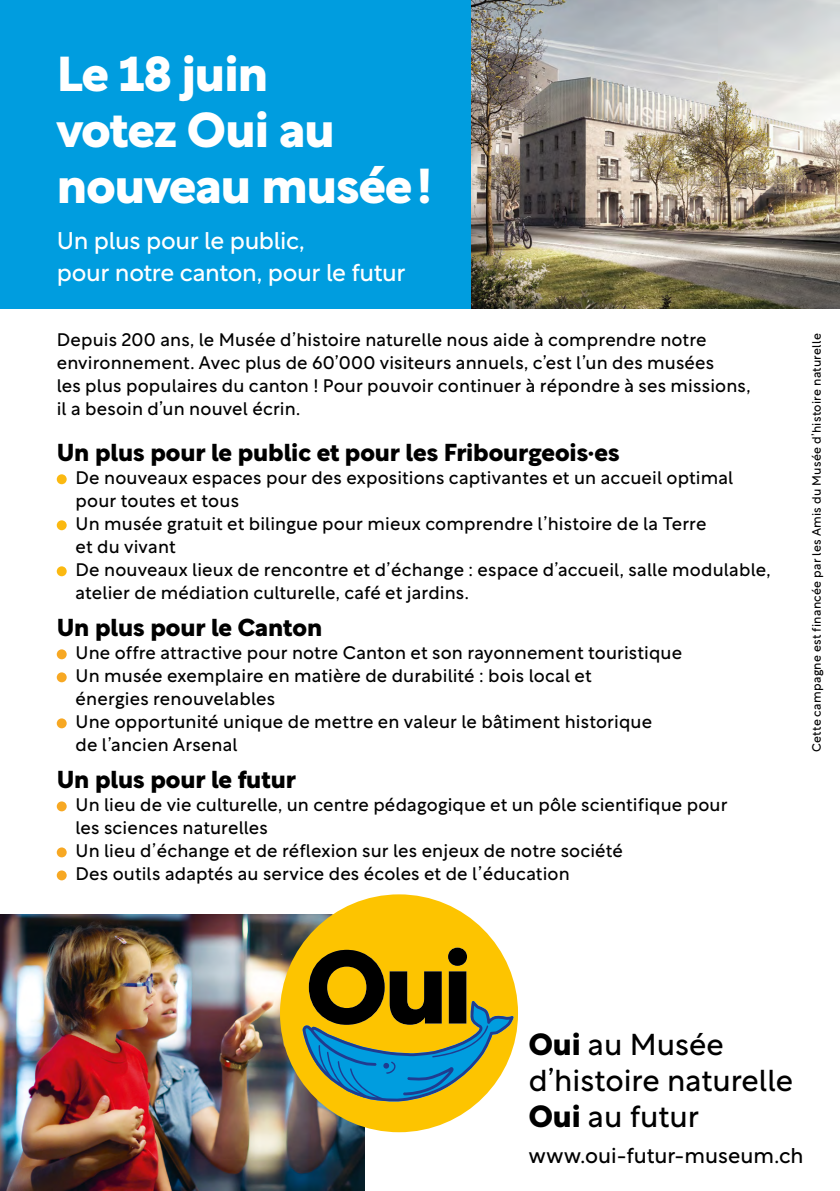
<style>
.page{position:relative;width:840px;height:1191px;background:#fff}
.page>*{position:absolute;margin:0;border:0;box-sizing:border-box;transform-origin:0 0}
.t1{font:800 48px "Rotunda";letter-spacing:-.015em;color:#fff}
.t2{font:30px "Rotunda";color:#000}
.t3{font:800 24px "Rotunda";letter-spacing:-.005em;color:#000}
.t4{font:24px "Rotunda";letter-spacing:-.015em;color:#fff}
.t5{font:21.2px "Rotunda";color:#000}
.t6{font:18px/23px "Rotunda";letter-spacing:.01em;color:#000}
.t7{font:12px "Rotunda";letter-spacing:.025em;color:#000}
.s1{font-weight:800}
</style>
<div class="page">
<img style="left:0;top:914px;width:364px;height:277px">
<div style="left:57px;top:474px;width:10px;height:10px;background:#fbb911;border-radius:50%"></div>
<div style="left:57px;top:520px;width:10px;height:10px;background:#fbb911;border-radius:50%"></div>
<div style="left:57px;top:566px;width:10px;height:10px;background:#fbb911;border-radius:50%"></div>
<div style="left:57px;top:649px;width:10px;height:10px;background:#f7a823;border-radius:50%"></div>
<div style="left:57px;top:672px;width:10px;height:10px;background:#f7a823;border-radius:50%"></div>
<div style="left:57px;top:718px;width:10px;height:10px;background:#f7a823;border-radius:50%"></div>
<div style="left:57px;top:801px;width:10px;height:10px;background:#f7a823;border-radius:50%"></div>
<div style="left:57px;top:847px;width:10px;height:10px;background:#f7a823;border-radius:50%"></div>
<div style="left:57px;top:870px;width:10px;height:10px;background:#f7a823;border-radius:50%"></div>
<svg style="left:280px;top:894px;width:237px;height:238px;fill:#fdc400"></svg>
<svg style="left:302px;top:947px;width:211px;height:155px;background:#8a8d3d"></svg>
<div style="left:0;top:0;width:839px;height:308px;background:#009ddf"></div>
<img style="left:471px;top:0;width:368px;height:308px">
<p class="t1" style="left:57px;top:35px;width:213px">Le 18 juin</p>
<p class="t1" style="left:57px;top:91px;width:279px">votez Oui au</p>
<p class="t1" style="left:57px;top:147px;width:376px">nouveau musée!</p>
<p class="t4" style="left:57px;top:221px;width:249px">Un plus pour le public,</p>
<p class="t4" style="left:57px;top:253px;width:350px">pour notre canton, pour le futur</p>
<p class="t6" style="left:57px;top:326px;width:694px">Depuis 200 ans, le Musée d’histoire naturelle nous aide à comprendre notre environnement. Avec plus de 60’000 visiteurs annuels, c’est l’un des musées<br>les plus populaires du canton ! Pour pouvoir continuer à répondre à ses missions, il a besoin d’un nouvel écrin.</p>
<p class="t3" style="left:57px;top:433px;width:564px">Un plus pour le public et pour les Fribourgeois·es</p>
<p class="t6" style="left:75px;top:464px;width:659px">De nouveaux espaces pour des expositions captivantes et un accueil optimal</p>
<p class="t6" style="left:75px;top:487px;width:165px">pour toutes et tous</p>
<p class="t6" style="left:75px;top:510px;width:632px">Un musée gratuit et bilingue pour mieux comprendre l’histoire de la Terre</p>
<p class="t6" style="left:75px;top:533px;width:102px">et du vivant</p>
<p class="t6" style="left:75px;top:556px;width:696px">De nouveaux lieux de rencontre et d’échange : espace d’accueil, salle modulable,</p>
<p class="t6" style="left:75px;top:579px;width:394px">atelier de médiation culturelle, café et jardins.</p>
<p class="t3" style="left:57px;top:608px;width:267px">Un plus pour le Canton</p>
<p class="t6" style="left:75px;top:639px;width:608px">Une offre attractive pour notre Canton et son rayonnement touristique</p>
<p class="t6" style="left:75px;top:662px;width:517px">Un musée exemplaire en matière de durabilité : bois local et</p>
<p class="t6" style="left:75px;top:685px;width:201px">énergies renouvelables</p>
<p class="t6" style="left:75px;top:708px;width:577px">Une opportunité unique de mettre en valeur le bâtiment historique</p>
<p class="t6" style="left:75px;top:731px;width:164px">de l’ancien Arsenal</p>
<p class="t3" style="left:57px;top:760px;width:240px">Un plus pour le futur</p>
<p class="t6" style="left:75px;top:791px;width:653px">Un lieu de vie culturelle, un centre pédagogique et un pôle scientifique pour les sciences naturelles</p>
<p class="t6" style="left:75px;top:837px;width:548px">Un lieu d’échange et de réflexion sur les enjeux de notre société</p>
<p class="t6" style="left:75px;top:860px;width:495px">Des outils adaptés au service des écoles et de l’éducation</p>
<p class="t7" style="left:806px;top:752px;width:420px;rotate:-90deg">Cette campagne est financée par les Amis du Musée d’histoire naturelle</p>
<p class="t2" style="left:528px;top:1019px;width:196px"><span class="s1">Oui</span> au Musée</p>
<p class="t2" style="left:528px;top:1055px;width:265px">d’histoire naturelle</p>
<p class="t2" style="left:528px;top:1091px;width:172px"><span class="s1">Oui</span> au futur</p>
<p class="t5" style="left:528px;top:1138px;width:276px">www.oui-futur-museum.ch</p>
</div>
